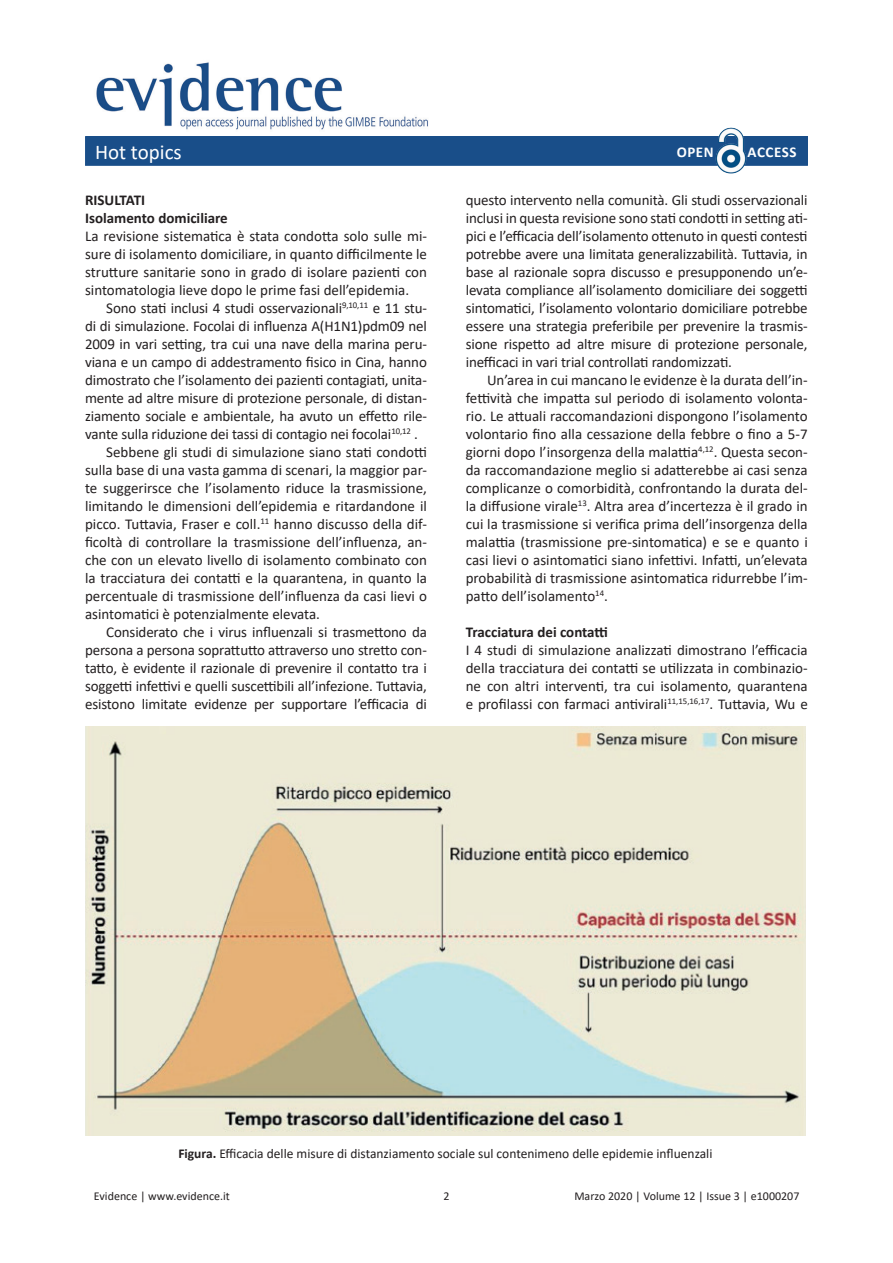
<style>
.page{position:relative;width:893px;height:1263px;background:#fff}
.page>*{position:absolute;margin:0;border:0;box-sizing:border-box;transform-origin:0 0}
.t1{font:21px "Calibri";color:#fff}
.t2{font:15px/18px "Calibri";letter-spacing:-.01em;color:#231f20;text-align:justify}
.t3{font:700 15px/18px "Calibri";color:#231f20}
.t4{font:700 15px "Calibri";letter-spacing:.04em;color:#fff}
.t5{font:13.5px "Calibri";color:#231f20}
.t6{font:12px "Calibri";color:#231f20}
.s1{font-weight:700}
</style>
<div class="page">
<div style="left:86px;top:137px;width:721px;height:28px;background:#194e89"></div>
<div style="left:85px;top:136px;width:723px;height:30px;border:2px solid #194e89"></div>
<img style="left:96px;top:62px;width:332px;height:68px">
<img style="left:714px;top:127px;width:34px;height:47px">
<img style="left:85px;top:726px;width:721px;height:409px">
<h1 class="t1" style="left:95px;top:137px;width:88px">Hot topics</h1>
<p class="t3" style="left:85px;top:191px;width:144px">RISULTATI<br>Isolamento domiciliare</p>
<p class="t2" style="left:85px;top:226px;width:343px">La revisione sistematica è stata condotta solo sulle mi&shy;sure di isolamento domiciliare, in quanto difficilmente le strutture sanitarie sono in grado di isolare pazienti con sintomatologia lieve dopo le prime fasi dell’epidemia.</p>
<p class="t2" style="left:106px;top:298px;width:322px">Sono stati inclusi 4 studi osservazionali<sup>9,10,11</sup> e 11 stu-</p>
<p class="t2" style="left:85px;top:316px;width:343px">di di simulazione. Focolai di influenza A(H1N1)pdm09 nel</p>
<p class="t2" style="left:85px;top:334px;width:343px">2009 in vari setting, tra cui una nave della marina peru-</p>
<p class="t2" style="left:85px;top:352px;width:343px">viana e un campo di addestramento fisico in Cina, hanno</p>
<p class="t2" style="left:85px;top:370px;width:343px">dimostrato che l’isolamento dei pazienti contagiati, unita-</p>
<p class="t2" style="left:85px;top:388px;width:343px">mente ad altre misure di protezione personale, di distan-</p>
<p class="t2" style="left:85px;top:406px;width:343px">ziamento sociale e ambientale, ha avuto un effetto rile-</p>
<p class="t2" style="left:85px;top:424px;width:334px">vante sulla riduzione dei tassi di contagio nei focolai<sup>10,12</sup> .</p>
<p class="t2" style="left:106px;top:442px;width:322px">Sebbene gli studi di simulazione siano stati condotti</p>
<p class="t2" style="left:85px;top:460px;width:343px">sulla base di una vasta gamma di scenari, la maggior par-</p>
<p class="t2" style="left:85px;top:478px;width:343px">te suggerirsce che l’isolamento riduce la trasmissione,</p>
<p class="t2" style="left:85px;top:496px;width:343px">limitando le dimensioni dell’epidemia e ritardandone il</p>
<p class="t2" style="left:85px;top:514px;width:343px">picco. Tuttavia, Fraser e coll.<sup>11</sup> hanno discusso della dif-</p>
<p class="t2" style="left:85px;top:532px;width:343px">ficoltà di controllare la trasmissione dell’influenza, an-</p>
<p class="t2" style="left:85px;top:550px;width:343px">che con un elevato livello di isolamento combinato con</p>
<p class="t2" style="left:85px;top:568px;width:343px">la tracciatura dei contatti e la quarantena, in quanto la</p>
<p class="t2" style="left:85px;top:586px;width:343px">percentuale di trasmissione dell’influenza da casi lievi o</p>
<p class="t2" style="left:85px;top:604px;width:237px">asintomatici è potenzialmente elevata.</p>
<p class="t2" style="left:106px;top:622px;width:322px">Considerato che i virus influenzali si trasmettono da</p>
<p class="t2" style="left:85px;top:640px;width:343px">persona a persona soprattutto attraverso uno stretto con-</p>
<p class="t2" style="left:85px;top:658px;width:343px">tatto, è evidente il razionale di prevenire il contatto tra i</p>
<p class="t2" style="left:85px;top:676px;width:343px">soggetti infettivi e quelli suscettibili all’infezione. Tuttavia,</p>
<p class="t2" style="left:85px;top:694px;width:343px">esistono limitate evidenze per supportare l’efficacia di</p>
<p class="t4" style="left:677px;top:142px;width:39px">OPEN</p>
<p class="t4" style="left:747px;top:142px;width:51px">ACCESS</p>
<p class="t2" style="left:466px;top:190px;width:343px">questo intervento nella comunità. Gli studi osservazionali inclusi in questa revisione sono stati condotti in setting ati&shy;pici e l’efficacia dell’isolamento ottenuto in questi contesti potrebbe avere una limitata generalizzabilità. Tuttavia, in base al razionale sopra discusso e presupponendo un’e&shy;levata compliance all’isolamento domiciliare dei soggetti sintomatici, l’isolamento volontario domiciliare potrebbe essere una strategia preferibile per prevenire la trasmis&shy;sione rispetto ad altre misure di protezione personale, inefficaci in vari trial controllati randomizzati.</p>
<p class="t2" style="left:466px;top:370px;width:344px;text-indent:21px">Un’area in cui mancano le evidenze è la durata dell’in&shy;fettività che impatta sul periodo di isolamento volonta&shy;rio. Le attuali raccomandazioni dispongono l’isolamento volontario fino alla cessazione della febbre o fino a 5-7 giorni dopo l’insorgenza della malattia<sup>4,12</sup>. Questa secon&shy;da raccomandazione meglio si adatterebbe ai casi senza complicanze o comorbidità, confrontando la durata del&shy;la diffusione virale<sup>13</sup>. Altra area d’incertezza è il grado in cui la trasmissione si verifica prima dell’insorgenza della malattia (trasmissione pre-sintomatica) e se e quanto i casi lievi o asintomatici siano infettivi. Infatti, un’elevata probabilità di trasmissione asintomatica ridurrebbe l’im&shy;patto dell’isolamento<sup>14</sup>.</p>
<p class="t3" style="left:466px;top:623px;width:144px">Tracciatura dei contatti</p>
<p class="t2" style="left:466px;top:640px;width:343px">I 4 studi di simulazione analizzati dimostrano l’efficacia della tracciatura dei contatti se utilizzata in combinazio&shy;ne con altri interventi, tra cui isolamento, quarantena e profilassi con farmaci antivirali<sup>11,15,16,17</sup>. Tuttavia, Wu e</p>
<p class="t5" style="left:178px;top:1144px;width:536px"><span class="s1">Figura.</span> Efficacia delle misure di distanziamento sociale sul contenimeno delle epidemie influenzali</p>
<p class="t6" style="left:94px;top:1188px;width:137px">Evidence | www.evidence.it</p>
<p class="t6" style="left:443px;top:1188px;width:8px">2</p>
<p class="t6" style="left:574px;top:1188px;width:227px">Marzo 2020 | Volume 12 | Issue 3 | e1000207</p>
</div>
